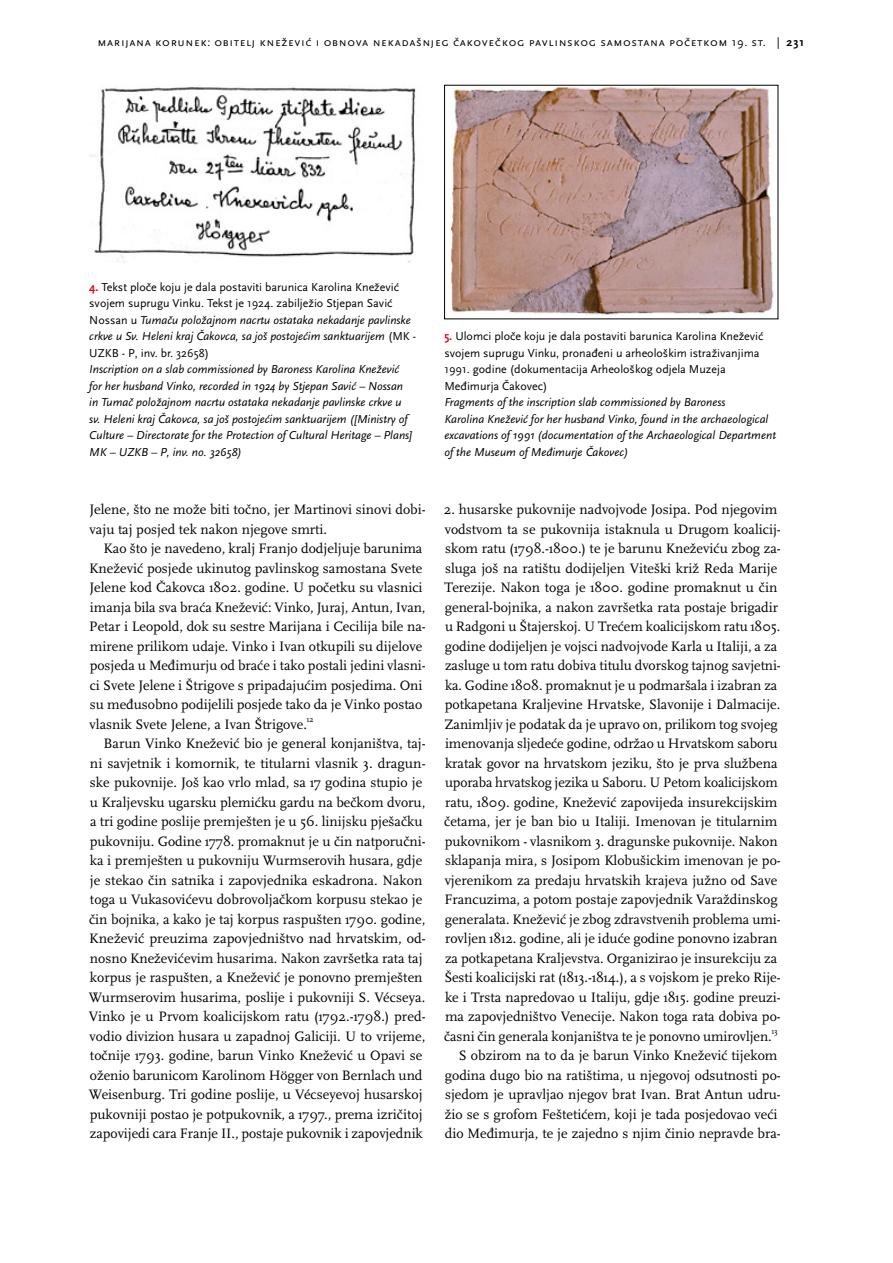
<style>
.page{position:relative;width:893px;height:1263px;background:#fff}
.page>*{position:absolute;margin:0;border:0;box-sizing:border-box;transform-origin:0 0}
.t1{font:14.25px/19.5px "Scala Pro";color:#000}
.t2{font:italic 12px/16.5px "Scala Sans Pro";color:#000}
.t3{font:12px/16.5px "Scala Sans Pro";color:#000}
.t4{font:12px "Scala Sans Pro";letter-spacing:.05em;color:#000}
.t5{font:8.55px "Scala Pro";color:#000}
.s1{font-weight:700}
.s2{font-weight:700;color:#e30613}
.s3{font-style:italic}
</style>
<div class="page">
<img style="left:451px;top:87px;width:323px;height:228px">
<img style="left:89px;top:85px;width:327px;height:177px">
<p class="t4" style="left:97px;top:35px;width:708px">Marijana Korunek: Obitelj Knežević i obnova nekadašnjeg čakovečkog pavlinskog sam ostana početkom 19. st. | <span class="s1">231</span></p>
<p class="t3" style="left:89px;top:278px;width:328px"><span class="s2">4.</span> Tekst ploče koju je dala postaviti barunica Karolina Knežević svojem suprugu Vinku. Tekst je 1924. zabilježio Stjepan Savić Nossan u <span class="s3">Tumaču položajnom nacrtu ostataka nekadanje pavlinske crkve u Sv. Heleni kraj Čakovca, sa još postojećim sanktuarijem</span> (MK - UZKB - P, inv. br. 32658)</p>
<p class="t2" style="left:89px;top:361px;width:324px">Inscription on a slab commissioned by Baroness Karolina Knežević for her husband Vinko, recorded in 1924 by Stjepan Savić – Nossan in Tumač položajnom nacrtu ostataka nekadanje pavlinske crkve u sv. Heleni kraj Čakovca, sa još postojećim sanktuarijem ([Ministry of Culture – Directorate for the Protection of Cultural Heritage – Plans] MK – UZKB – P, inv. no. 32658)</p>
<p class="t1" style="left:90px;top:500px;width:338px">Jelene, što ne može biti točno, jer Martinovi sinovi dobi&shy;vaju taj posjed tek nakon njegove smrti.</p>
<p class="t1" style="left:89px;top:539px;width:338px;text-indent:14px">Kao što je navedeno, kralj Franjo dodjeljuje barunima Knežević posjede ukinutog pavlinskog samostana Svete Jelene kod Čakovca 1802. godine. U početku su vlasnici imanja bila sva braća Knežević: Vinko, Juraj, Antun, Ivan, Petar i Leopold, dok su sestre Marijana i Cecilija bile na&shy;mirene prilikom udaje. Vinko i Ivan otkupili su dijelove posjeda u Međimurju od braće i tako postali jedini vlasni&shy;ci Svete Jelene i Štrigove s pripadajućim posjedima. Oni su međusobno podijelili posjede tako da je Vinko postao vlasnik Svete Jelene, a Ivan Štrigove.</p>
<p class="t5" style="left:307px;top:714px;width:8px">12</p>
<p class="t1" style="left:89px;top:734px;width:338px;text-indent:15px">Barun Vinko Knežević bio je general konjaništva, taj&shy;ni savjetnik i komornik, te titularni vlasnik 3. dragun&shy;ske pukovnije. Još kao vrlo mlad, sa 17 godina stupio je u Kraljevsku ugarsku plemićku gardu na bečkom dvoru, a tri godine poslije premješten je u 56. linijsku pješačku pukovniju. Godine 1778. promaknut je u čin natporučni&shy;ka i premješten u pukovniju Wurmserovih husara, gdje je stekao čin satnika i zapovjednika eskadrona. Nakon toga u Vukasovićevu dobrovoljačkom korpusu stekao je čin bojnika, a kako je taj korpus raspušten 1790. godine, Knežević preuzima zapovjedništvo nad hrvatskim, od&shy;nosno Kneževićevim husarima. Nakon završetka rata taj korpus je raspušten, a Knežević je ponovno premješten Wurmserovim husarima, poslije i pukovniji S. Vécseya.<br>Vinko je u Prvom koalicijskom ratu (1792.-1798.) pred&shy;vodio divizion husara u zapadnoj Galiciji. U to vrijeme, točnije 1793. godine, barun Vinko Knežević u Opavi se oženio barunicom Karolinom Högger von Bernlach und Weisenburg. Tri godine poslije, u Vécseyevoj husarskoj pukovniji postao je potpukovnik, a 1797., prema izričitoj zapovijedi cara Franje II., postaje pukovnik i zapovjednik</p>
<p class="t3" style="left:444px;top:328px;width:321px"><span class="s2">5.</span> Ulomci ploče koju je dala postaviti barunica Karolina Knežević svojem suprugu Vinku, pronađeni u arheološkim istraživanjima 1991. godine (dokumentacija Arheološkog odjela Muzeja Međimurja Čakovec)</p>
<p class="t2" style="left:444px;top:394px;width:333px">Fragments of the inscription slab commissioned by Baroness<br>Karolina Knežević for her husband Vinko, found in the archaeological excavations of 1991 (documentation of the Archaeological Department of the Museum of Međimurje Čakovec)</p>
<p class="t1" style="left:444px;top:500px;width:339px">2. husarske pukovnije nadvojvode Josipa. Pod njegovim vodstvom ta se pukovnija istaknula u Drugom koalicij&shy;skom ratu (1798.-1800.) te je barunu Kneževiću zbog za&shy;sluga još na ratištu dodijeljen Viteški križ Reda Marije Terezije. Nakon toga je 1800. godine promaknut u čin general-bojnika, a nakon završetka rata postaje brigadir u Radgoni u Štajerskoj. U Trećem koalicijskom ratu 1805. godine dodijeljen je vojsci nadvojvode Karla u Italiji, a za zasluge u tom ratu dobiva titulu dvorskog tajnog savjetni&shy;ka. Godine 1808. promaknut je u podmaršala i izabran za potkapetana Kraljevine Hrvatske, Slavonije i Dalmacije.<br>Zanimljiv je podatak da je upravo on, prilikom tog svojeg imenovanja sljedeće godine, održao u Hrvatskom saboru kratak govor na hrvatskom jeziku, što je prva službena uporaba hrvatskog jezika u Saboru. U Petom koalicijskom ratu, 1809. godine, Knežević zapovijeda insurekcijskim četama, jer je ban bio u Italiji. Imenovan je titularnim pukovnikom - vlasnikom 3. dragunske pukovnije. Nakon sklapanja mira, s Josipom Klobušickim imenovan je po&shy;vjerenikom za predaju hrvatskih krajeva južno od Save Francuzima, a potom postaje zapovjednik Varaždinskog generalata. Knežević je zbog zdravstvenih problema umi&shy;rovljen 1812. godine, ali je iduće godine ponovno izabran za potkapetana Kraljevstva. Organizirao je insurekciju za Šesti koalicijski rat (1813.-1814.), a s vojskom je preko Rije&shy;ke i Trsta napredovao u Italiju, gdje 1815. godine preuzi&shy;ma zapovjedništvo Venecije. Nakon toga rata dobiva po&shy;časni čin generala konjaništva te je ponovno umirovljen.</p>
<p class="t5" style="left:772px;top:1026px;width:8px">13</p>
<p class="t1" style="left:445px;top:1046px;width:338px;text-indent:14px">S obzirom na to da je barun Vinko Knežević tijekom godina dugo bio na ratištima, u njegovoj odsutnosti po&shy;sjedom je upravljao njegov brat Ivan. Brat Antun udru&shy;žio se s grofom Feštetićem, koji je tada posjedovao veći dio Međimurja, te je zajedno s njim činio nepravde bra-</p>
</div>
